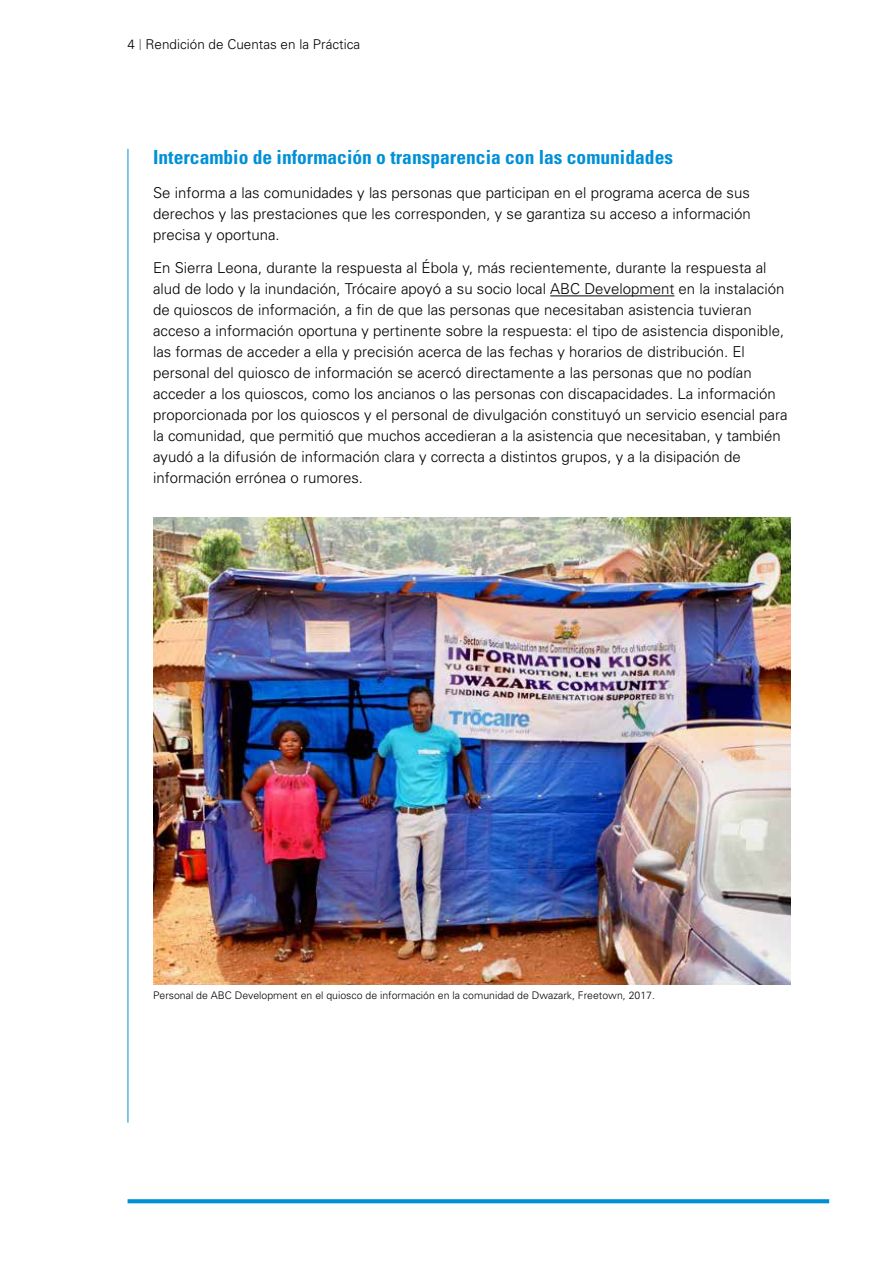
<style>
.page{position:relative;width:893px;height:1263px;background:#fff}
.page>*{position:absolute;margin:0;border:0;box-sizing:border-box;transform-origin:0 0}
.t1{font:700 condensed 19.5px "Univers";color:#0090d7}
.t2{font:300 15px/21px "Univers";color:#000;text-align:justify}
.t3{font:300 13.5px "Univers";color:#000}
.t4{font:300 10.5px "Univers";color:#000}
.s1{font-weight:100;font-stretch:ultra-condensed;font-size:15.15px}
</style>
<div class="page">
<svg style="left:128px;top:1199px;width:701px;height:4px;background:#0d95d9"></svg>
<hr style="left:550px;top:295px;width:124px;height:1px;background:#000">
<hr style="left:128px;top:149px;width:1px;height:974px;background:#0090d7">
<img style="left:153px;top:518px;width:638px;height:466px">
<p class="t3" style="left:128px;top:36px;width:234px">4 <span class="s1">|</span> Rendición de Cuentas en la Práctica</p>
<h1 class="t1" style="left:153px;top:145px;width:521px">Intercambio de información o transparencia con las comunidades</h1>
<p class="t2" style="left:153px;top:181px;width:599px">Se informa a las comunidades y las personas que participan en el programa acerca de sus derechos y las prestaciones que les corresponden, y se garantiza su acceso a información precisa y oportuna.</p>
<p class="t2" style="left:153px;top:257px;width:636px;text-align:left">En Sierra Leona, durante la respuesta al Ébola y, más recientemente, durante la respuesta al alud de lodo y la inundación, Trócaire apoyó a su socio local ABC Development en la instalación de quioscos de información, a fin de que las personas que necesitaban asistencia tuvieran acceso a información oportuna y pertinente sobre la respuesta: el tipo de asistencia disponible, las formas de acceder a ella y precisión acerca de las fechas y horarios de distribución. El personal del quiosco de información se acercó directamente a las personas que no podían acceder a los quioscos, como los ancianos o las personas con discapacidades. La información proporcionada por los quioscos y el personal de divulgación constituyó un servicio esencial para la comunidad, que permitió que muchos accedieran a la asistencia que necesitaban, y también ayudó a la difusión de información clara y correcta a distintos grupos, y a la disipación de información errónea o rumores.</p>
<p class="t4" style="left:153px;top:989px;width:503px">Personal de ABC Development en el quiosco de información en la comunidad de Dwazark, Freetown, 2017.</p>
</div>
